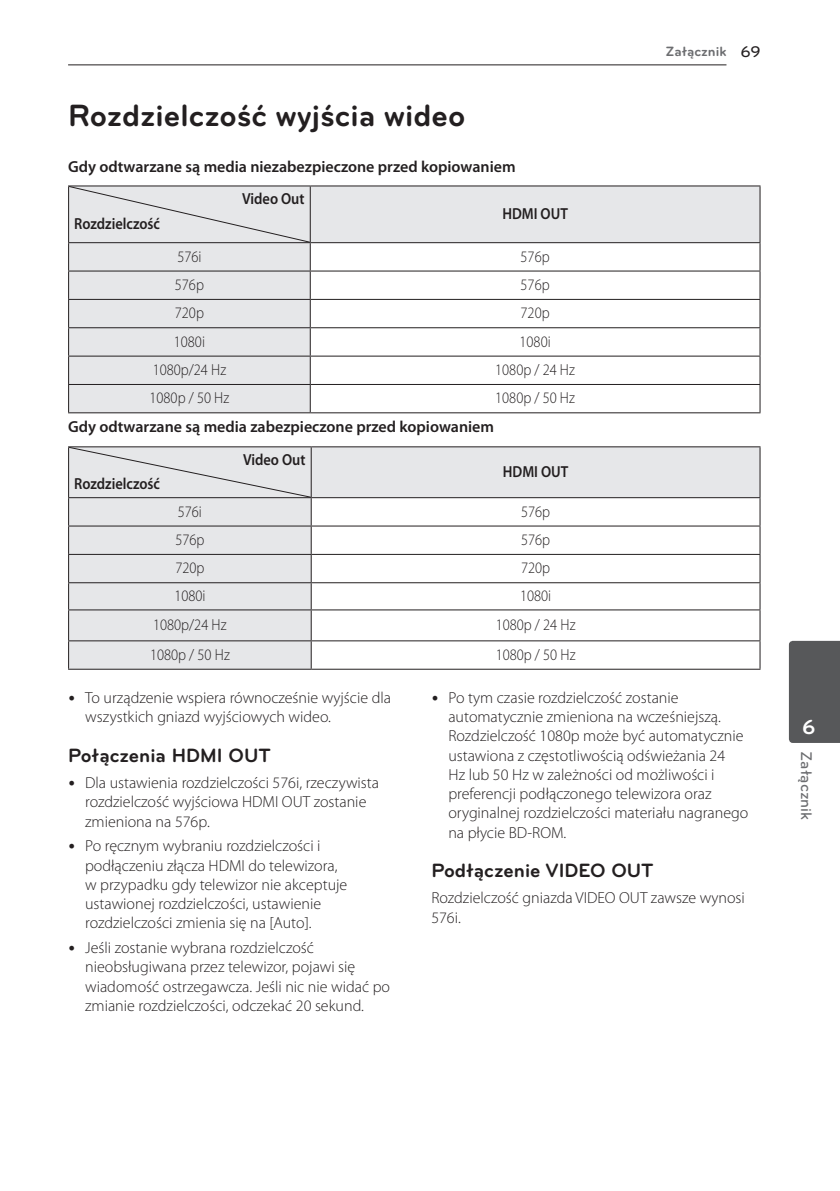
<style>
.page{position:relative;width:840px;height:1191px;background:#fff}
.page>*{position:absolute;margin:0;border:0;box-sizing:border-box;transform-origin:0 0}
.Title_1{font:700 32px "Bryant LG";color:#231f20}
.t1{font:700 21px "Bryant LG";color:#fff}
.Title_3{font:700 20px "Bryant LG";color:#231f20}
.Content_text_Bullet{font:300 16px/19.2px "Myriad Pro";color:#231f20}
.Content_text_Light{font:300 16px "Myriad Pro";color:#231f20;scale:.9 1}
.Content_text_Light-2{font:600 16px "Myriad Pro";color:#231f20}
.Content_text_Light-3{font:600 16px "Myriad Pro";color:#231f20;scale:.9 1}
.Content_text_Light-4{font:300 16px/19.2px "Myriad Pro";color:#231f20}
.t2{font:500 16px "Bryant LG";color:#6c6d70}
.t3{font:700 14px "Bryant LG";color:#6c6d70}
.s1{font-weight:500;font-size:16px;color:#231f20}
</style>
<div class="page">
<hr style="left:68px;top:64px;width:658px;height:1px;background:#231f20">
<div style="left:788px;top:641px;width:51px;height:102px;background:#57585a"></div>
<svg style="left:310px;top:186px;width:449px;height:226px"></svg>
<hr style="left:68px;top:185px;width:242px;height:1px;background:#231f20">
<hr style="left:310px;top:185px;width:450px;height:1px;background:#231f20">
<hr style="left:759px;top:186px;width:1px;height:56px;background:#231f20">
<hr style="left:310px;top:242px;width:450px;height:1px;background:#231f20">
<hr style="left:310px;top:270px;width:450px;height:1px;background:#231f20">
<hr style="left:310px;top:299px;width:450px;height:1px;background:#231f20">
<hr style="left:310px;top:327px;width:450px;height:1px;background:#231f20">
<hr style="left:310px;top:355px;width:450px;height:1px;background:#231f20">
<hr style="left:310px;top:384px;width:450px;height:1px;background:#231f20">
<svg style="left:759px;top:243px;width:1px;height:169px"></svg>
<hr style="left:68px;top:412px;width:242px;height:1px;background:#231f20">
<hr style="left:310px;top:412px;width:450px;height:1px;background:#231f20">
<svg style="left:68px;top:186px;width:242px;height:226px;background:#dedfe1"></svg>
<svg style="left:69px;top:447px;width:690px;height:221px"></svg>
<hr style="left:68px;top:446px;width:243px;height:1px;background:#231f20">
<hr style="left:311px;top:446px;width:449px;height:1px;background:#231f20">
<hr style="left:759px;top:447px;width:1px;height:50px;background:#231f20">
<hr style="left:311px;top:497px;width:449px;height:1px;background:#231f20">
<hr style="left:311px;top:525px;width:449px;height:1px;background:#231f20">
<hr style="left:311px;top:554px;width:449px;height:1px;background:#231f20">
<hr style="left:311px;top:582px;width:449px;height:1px;background:#231f20">
<svg style="left:759px;top:498px;width:1px;height:111px"></svg>
<hr style="left:68px;top:609px;width:243px;height:1px;background:#231f20">
<hr style="left:68px;top:610px;width:1px;height:30px;background:#231f20">
<hr style="left:311px;top:609px;width:449px;height:1px;background:#231f20">
<hr style="left:310px;top:610px;width:1px;height:30px;background:#231f20">
<hr style="left:759px;top:610px;width:1px;height:30px;background:#231f20">
<hr style="left:68px;top:640px;width:243px;height:1px;background:#231f20">
<svg style="left:68px;top:641px;width:1px;height:27px"></svg>
<hr style="left:311px;top:640px;width:449px;height:1px;background:#231f20">
<svg style="left:310px;top:641px;width:1px;height:27px"></svg>
<svg style="left:759px;top:641px;width:1px;height:27px"></svg>
<hr style="left:311px;top:668px;width:449px;height:1px;background:#231f20">
<hr style="left:68px;top:668px;width:243px;height:1px;background:#231f20">
<svg style="left:68px;top:447px;width:243px;height:162px;background:#d9d9db"></svg>
<p class="Title_1" style="left:68px;top:96px;width:399px">Rozdzielczość wyjścia wideo</p>
<p class="Content_text_Light-2" style="left:68px;top:156px;width:449px">Gdy odtwarzane są media niezabezpieczone przed kopiowaniem</p>
<p class="Content_text_Light-3" style="left:242px;top:188px;width:71px">Video Out</p>
<p class="Content_text_Light-3" style="left:74px;top:213px;width:97px">Rozdzielczość</p>
<p class="Content_text_Light-3" style="left:502px;top:203px;width:74px">HDMI OUT</p>
<p class="Content_text_Light" style="left:177px;top:247px;width:28px">576i</p>
<p class="Content_text_Light" style="left:520px;top:247px;width:34px">576p</p>
<p class="Content_text_Light" style="left:175px;top:275px;width:34px">576p</p>
<p class="Content_text_Light" style="left:520px;top:275px;width:34px">576p</p>
<p class="Content_text_Light" style="left:175px;top:303px;width:34px">720p</p>
<p class="Content_text_Light" style="left:520px;top:303px;width:34px">720p</p>
<p class="Content_text_Light" style="left:174px;top:332px;width:36px">1080i</p>
<p class="Content_text_Light" style="left:519px;top:332px;width:36px">1080i</p>
<p class="Content_text_Light" style="left:153px;top:360px;width:83px">1080p/24 Hz</p>
<p class="Content_text_Light" style="left:495px;top:360px;width:90px">1080p / 24 Hz</p>
<p class="Content_text_Light" style="left:149px;top:388px;width:90px">1080p / 50 Hz</p>
<p class="Content_text_Light" style="left:495px;top:388px;width:90px">1080p / 50 Hz</p>
<p class="Content_text_Light-2" style="left:68px;top:417px;width:427px">Gdy odtwarzane są media zabezpieczone przed kopiowaniem</p>
<p class="Content_text_Light-3" style="left:243px;top:449px;width:71px">Video Out</p>
<p class="Content_text_Light-3" style="left:74px;top:474px;width:97px">Rozdzielczość</p>
<p class="Content_text_Light-3" style="left:502px;top:461px;width:74px">HDMI OUT</p>
<p class="t3" style="left:665px;top:43px;width:96px">Załącznik <span class="s1">69</span></p>
<p class="Content_text_Light" style="left:178px;top:501px;width:28px">576i</p>
<p class="Content_text_Light" style="left:521px;top:501px;width:34px">576p</p>
<p class="Content_text_Light" style="left:175px;top:530px;width:34px">576p</p>
<p class="Content_text_Light" style="left:521px;top:530px;width:34px">576p</p>
<p class="Content_text_Light" style="left:175px;top:558px;width:34px">720p</p>
<p class="Content_text_Light" style="left:521px;top:558px;width:34px">720p</p>
<p class="Content_text_Light" style="left:174px;top:586px;width:36px">1080i</p>
<p class="Content_text_Light" style="left:519px;top:586px;width:36px">1080i</p>
<p class="Content_text_Light" style="left:153px;top:615px;width:83px">1080p/24 Hz</p>
<p class="Content_text_Light" style="left:495px;top:615px;width:90px">1080p / 24 Hz</p>
<p class="Content_text_Light" style="left:150px;top:645px;width:90px">1080p / 50 Hz</p>
<p class="Content_text_Light" style="left:495px;top:645px;width:90px">1080p / 50 Hz</p>
<p class="Content_text_Bullet" style="left:85px;top:688px;width:307px">To urządzenie wspiera równocześnie wyjście dla wszystkich gniazd wyjściowych wideo.</p>
<p class="Title_3" style="left:68px;top:742px;width:204px">Połączenia HDMI OUT</p>
<p class="Content_text_Bullet" style="left:85px;top:773px;width:295px">Dla ustawienia rozdzielczości 576i, rzeczywista rozdzielczość wyjściowa HDMI OUT zostanie zmieniona na 576p.</p>
<p class="Content_text_Bullet" style="left:85px;top:836px;width:263px">Po ręcznym wybraniu rozdzielczości i podłączeniu złącza HDMI do telewizora, w przypadku gdy telewizor nie akceptuje ustawionej rozdzielczości, ustawienie rozdzielczości zmienia się na [Auto].</p>
<p class="Content_text_Bullet" style="left:85px;top:938px;width:306px">Jeśli zostanie wybrana rozdzielczość nieobsługiwana przez telewizor, pojawi się wiadomość ostrzegawcza. Jeśli nic nie widać po zmianie rozdzielczości, odczekać 20 sekund.</p>
<p class="Content_text_Bullet" style="left:448px;top:688px;width:301px">Po tym czasie rozdzielczość zostanie automatycznie zmieniona na wcześniejszą.<br>Rozdzielczość 1080p może być automatycznie ustawiona z częstotliwością odświeżania 24<br>Hz lub 50 Hz w zależności od możliwości i preferencji podłączonego telewizora oraz oryginalnej rozdzielczości materiału nagranego na płycie BD-ROM.</p>
<p class="Title_3" style="left:431px;top:858px;width:224px">Podłączenie VIDEO OUT</p>
<p class="Content_text_Light-4" style="left:431px;top:888px;width:315px">Rozdzielczość gniazda VIDEO OUT zawsze wynosi<br>576i.</p>
<h2 class="t1" style="left:801px;top:714px;width:15px">6</h2>
<p class="t2" style="left:815px;top:751px;width:70px;rotate:90deg">Załącznik</p>
</div>
